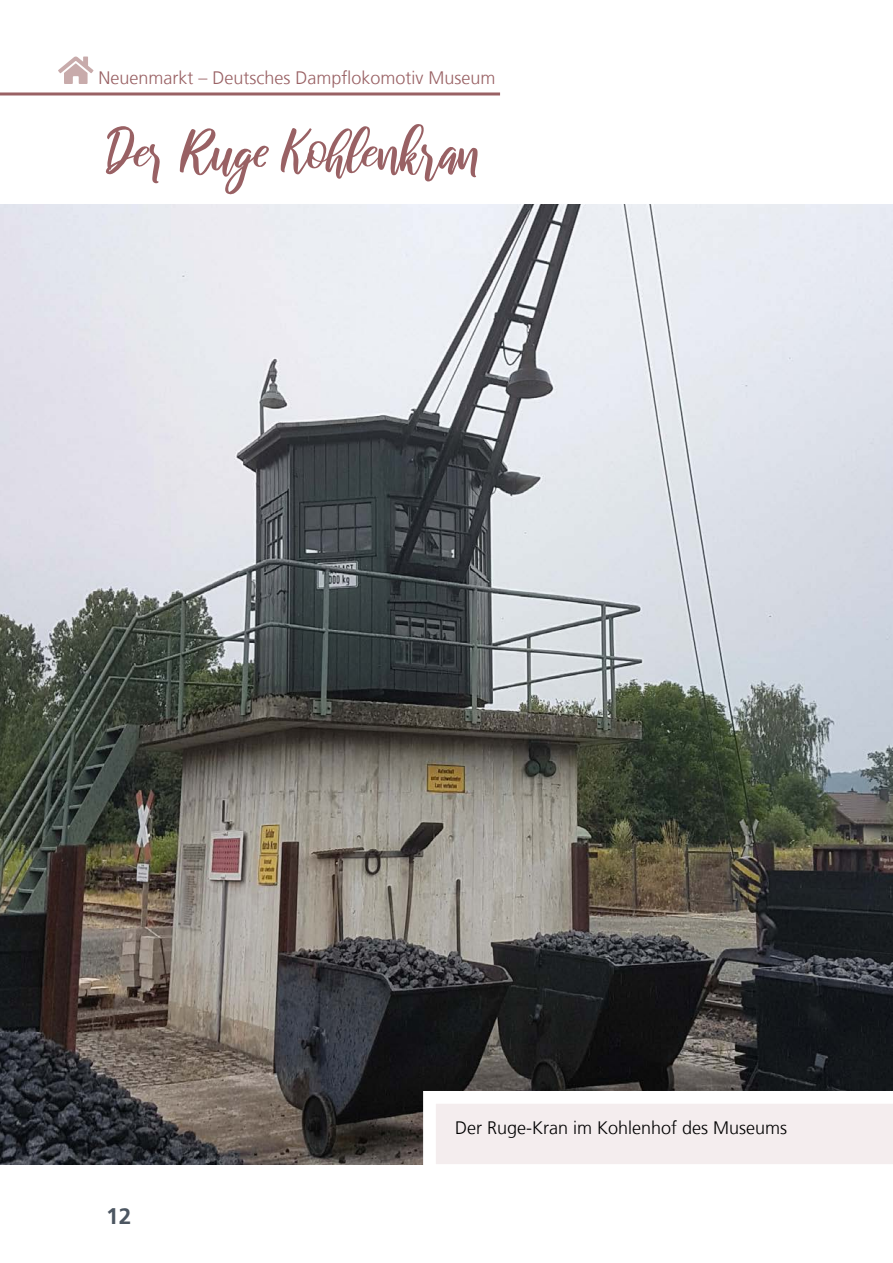
<style>
.page{position:relative;width:893px;height:1263px;background:#fff}
.page>*{position:absolute;margin:0;border:0;box-sizing:border-box;transform-origin:0 0}
.id8440{font:57px "raustila";color:#996164}
.t1{font:700 22.5px "Frutiger LT";color:#4c5661}
.t2{font:300 18px "Frutiger LT";color:#996164}
.t3{font:300 18px "Frutiger LT";color:#000}
</style>
<div class="page">
<img style="left:0;top:204px;width:893px;height:960px">
<svg style="left:417px;top:1084px;width:476px;height:81px"></svg>
<hr style="left:0;top:92px;width:500px;height:3px;background:#996164">
<svg style="left:58px;top:57px;width:35px;height:27px"></svg>
<p class="t2" style="left:98px;top:68px;width:399px">Neuenmarkt – Deutsches Dampflokomotiv Museum</p>
<h1 class="id8440" style="left:107px;top:121px;width:376px">Der Ruge Kohlenkran</h1>
<p class="t1" style="left:106px;top:1203px;width:27px">12</p>
<p class="t3" style="left:455px;top:1118px;width:334px">Der Ruge-Kran im Kohlenhof des Museums</p>
</div>
